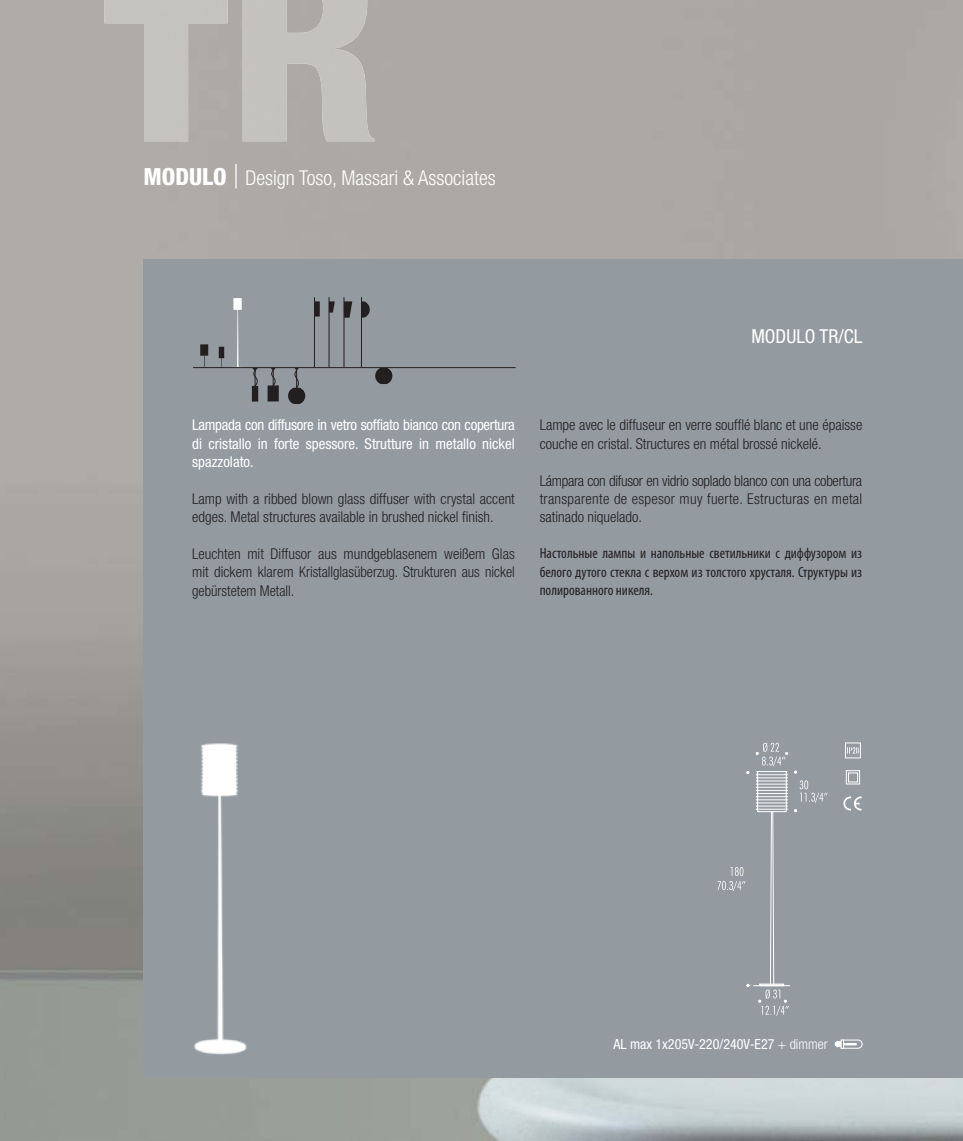
<style>
.page{position:relative;width:963px;height:1141px;background:#fff}
.page>*{position:absolute;margin:0;border:0;box-sizing:border-box;transform-origin:0 0}
.t1{font:300 condensed 20.47px "Helvetica Neue LT Std";color:#fff}
.t2{font:condensed 19.25px "Helvetica Neue LT Std";color:#fff}
.t3{font:300 condensed 14.88px/18.4px "Helvetica Neue LT Std";color:#231f20}
.t4{font:condensed 14.88px/18.4px "Myriad Pro";color:#231f20;text-align:justify}
.t5{font:condensed 14.88px/18.4px "Helvetica Neue LT Std";color:#fff;text-align:justify}
.t6{font:condensed 14px "Helvetica Neue LT Std";color:#fff}
.s1{font-weight:800;font-size:23.62px}
.s2{font-weight:100;font-size:33.07px}
.s3{font-weight:300}
</style>
<div class="page">
<img style="left:0;top:0;width:962px;height:1141px">
<div style="left:144px;top:259px;width:818px;height:819px;background:#939ba1"></div>
<img style="left:194px;top:743px;width:53px;height:312px">
<svg style="left:233px;top:298px;width:9px;height:69px"></svg>
<svg style="left:717px;top:743px;width:110px;height:273px"></svg>
<svg style="left:835px;top:1039px;width:27px;height:10px"></svg>
<svg style="left:218px;top:347px;width:7px;height:20px"></svg>
<svg style="left:200px;top:344px;width:8px;height:23px"></svg>
<svg style="left:845px;top:770px;width:15px;height:14px"></svg>
<svg style="left:843px;top:796px;width:19px;height:15px"></svg>
<div style="left:845px;top:743px;width:15px;height:15px;border:1px solid #fff"></div>
<svg style="left:847px;top:747px;width:11px;height:7px"></svg>
<svg style="left:375px;top:368px;width:17px;height:16px"></svg>
<svg style="left:362px;top:301px;width:8px;height:17px"></svg>
<hr style="left:361px;top:297px;width:1px;height:70px;background:#231f20">
<svg style="left:330px;top:301px;width:5px;height:12px"></svg>
<hr style="left:329px;top:297px;width:1px;height:70px;background:#231f20">
<svg style="left:344px;top:301px;width:8px;height:17px"></svg>
<hr style="left:343px;top:297px;width:1px;height:70px;background:#231f20">
<svg style="left:315px;top:301px;width:5px;height:16px"></svg>
<hr style="left:314px;top:297px;width:1px;height:70px;background:#231f20">
<hr style="left:193px;top:367px;width:322px;height:1px;background:#231f20">
<svg style="left:267px;top:368px;width:12px;height:34px"></svg>
<svg style="left:251px;top:368px;width:7px;height:34px"></svg>
<svg style="left:288px;top:368px;width:17px;height:36px"></svg>
<img style="left:105px;top:0;width:269px;height:141px">
<h1 class="t1" style="left:143px;top:170px;width:353px"><span class="s1">MODULO</span> <span class="s2">|</span> Design Toso, Massari &amp; Associates</h1>
<p class="t2" style="left:751px;top:325px;width:112px">MODULO TR/CL</p>
<p class="t5" style="left:192px;top:416px;width:324px">Lampada con diffusore in vetro soffiato bianco con copertura di cristallo in forte spessore. Strutture in metallo nickel spazzolato.</p>
<p class="t3" style="left:192px;top:491px;width:324px">Lamp with a ribbed blown glass diffuser with crystal accent edges. Metal structures available in brushed nickel finish.</p>
<p class="t3" style="left:192px;top:546px;width:324px;text-align:justify">Leuchten mit Diffusor aus mundgeblasenem weißem Glas mit dickem klarem Kristallglasüberzug. Strukturen aus nickel gebürstetem Metall.</p>
<p class="t3" style="left:539px;top:417px;width:324px">Lampe avec le diffuseur en verre soufflé blanc et une épaisse couche en cristal. Structures en métal brossé nickelé.</p>
<p class="t3" style="left:539px;top:472px;width:324px;text-align:justify">Lámpara con difusor en vidrio soplado blanco con una cobertura transparente de espesor muy fuerte. Estructuras en metal satinado niquelado.</p>
<p class="t4" style="left:539px;top:544px;width:324px">Настольные лампы и напольные светильники с диффузором из белого дутого стекла с верхом из толстого хрусталя. Структуры из полированного никеля.</p>
<p class="t6" style="left:613px;top:1036px;width:215px">AL max 1x205V-220/240V-E27 <span class="s3">+ dimmer</span></p>
</div>
